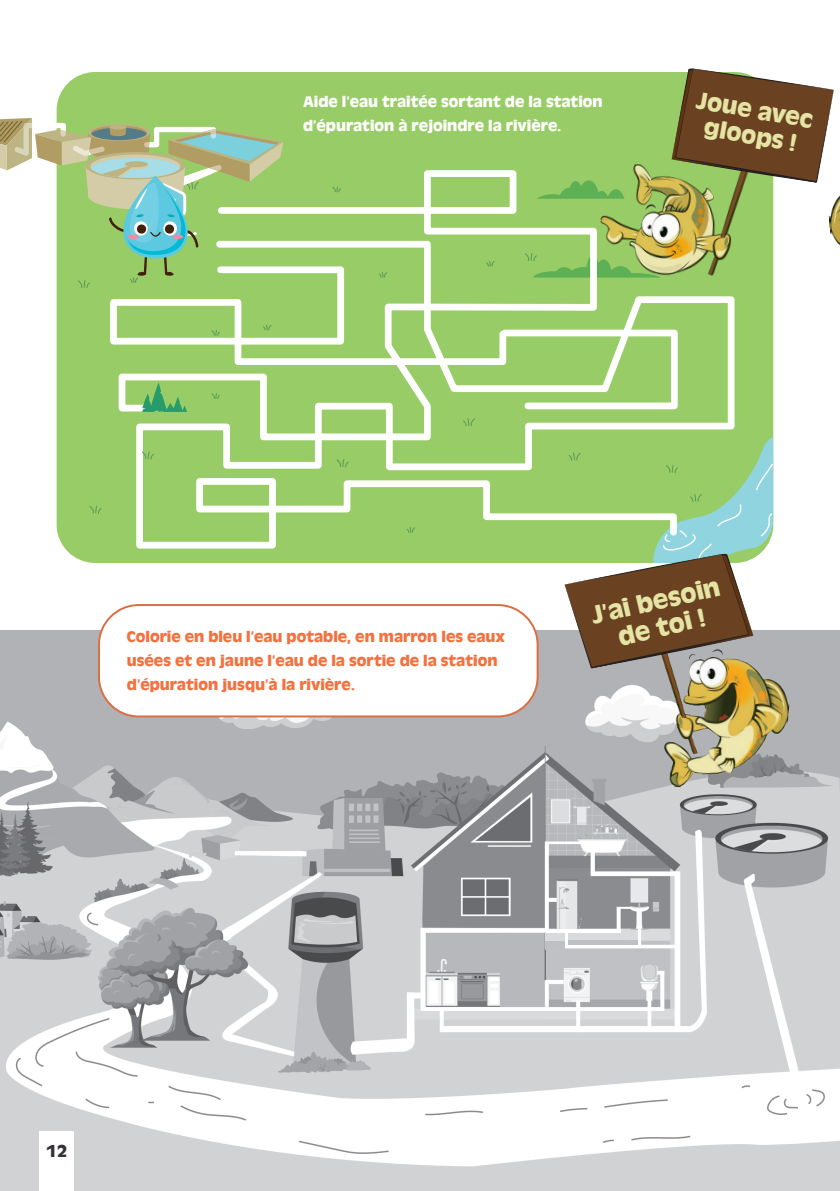
<style>
.page{position:relative;width:840px;height:1191px;background:#fff}
.page>*{position:absolute;margin:0;border:0;box-sizing:border-box;transform-origin:0 0}
.t1{font:700 26.4px/26.8px "Antique Oli";color:#e5e4a4;text-align:center}
.t2{font:700 25px/25.8px "Antique Oli";color:#e5e4a4;text-align:center}
.t3{font:700 18px "Antique Oli";color:#343236}
.t4{font:700 16px/24px "Antique Oli";color:#f37140}
.t5{font:700 16px/24px "Antique Oli";color:#fff}
</style>
<div class="page">
<img style="left:0;top:631px;width:839px;height:560px">
<hr style="left:547px;top:929px;width:73px;height:4px;background:#fff">
<hr style="left:544px;top:933px;width:1px;height:47px;background:#636768">
<div style="left:545px;top:933px;width:19px;height:8px;background:#d9dadc"></div>
<div style="left:568px;top:933px;width:53px;height:8px;background:#d9dadc"></div>
<div style="left:545px;top:941px;width:19px;height:8px;background:#bfc0c3"></div>
<hr style="left:568px;top:941px;width:69px;height:4px;background:#bfc0c3">
<div style="left:99px;top:605px;width:438px;height:111px;background:#fff;border-radius:40px"></div>
<div style="left:98px;top:604px;width:440px;height:113px;border:2px solid #db6f44;border-radius:40px"></div>
<div style="left:57px;top:72px;width:715px;height:491px;background:#98cc66;border-radius:38px"></div>
<svg style="left:118px;top:170px;width:478px;height:242px"></svg>
<svg style="left:133px;top:237px;width:602px;height:312px"></svg>
<svg style="left:110px;top:263px;width:399px;height:105px"></svg>
<svg style="left:498px;top:326px;width:182px;height:87px"></svg>
<svg style="left:142px;top:382px;width:45px;height:30px"></svg>
<svg style="left:536px;top:180px;width:60px;height:19px"></svg>
<svg style="left:142px;top:451px;width:12px;height:9px"></svg>
<svg style="left:89px;top:505px;width:13px;height:9px"></svg>
<svg style="left:336px;top:459px;width:12px;height:8px"></svg>
<svg style="left:211px;top:393px;width:9px;height:6px"></svg>
<svg style="left:211px;top:330px;width:9px;height:6px"></svg>
<svg style="left:462px;top:418px;width:13px;height:8px"></svg>
<svg style="left:524px;top:250px;width:72px;height:27px"></svg>
<svg style="left:263px;top:325px;width:8px;height:5px"></svg>
<svg style="left:406px;top:527px;width:9px;height:6px"></svg>
<svg style="left:378px;top:272px;width:9px;height:6px"></svg>
<svg style="left:486px;top:261px;width:8px;height:6px"></svg>
<svg style="left:332px;top:187px;width:9px;height:5px"></svg>
<img style="left:596px;top:164px;width:149px;height:119px">
<svg style="left:671px;top:68px;width:162px;height:115px"></svg>
<img style="left:825px;top:178px;width:14px;height:67px">
<svg style="left:0;top:118px;width:283px;height:170px"></svg>
<img style="left:645px;top:640px;width:148px;height:156px">
<svg style="left:564px;top:437px;width:211px;height:231px"></svg>
<div style="left:40px;top:1131px;width:34px;height:60px;background:#fff"></div>
<p class="t5" style="left:303px;top:90px;width:301px">Aide l’eau traitée sortant de la station d’épuration à rejoindre la rivière.</p>
<p class="t2" style="left:698px;top:87px;width:120px;rotate:10deg">Joue avec gloops !</p>
<p class="t4" style="left:127px;top:625px;width:379px">Colorie en bleu l’eau potable, en marron les eaux usées et en jaune l’eau de la sortie de la station d’épuration jusqu’à la rivière.</p>
<p class="t1" style="left:588px;top:603px;width:133px;rotate:-13deg">J’ai besoin de toi !</p>
<p class="t3" style="left:46px;top:1141px;width:23px">12</p>
</div>
